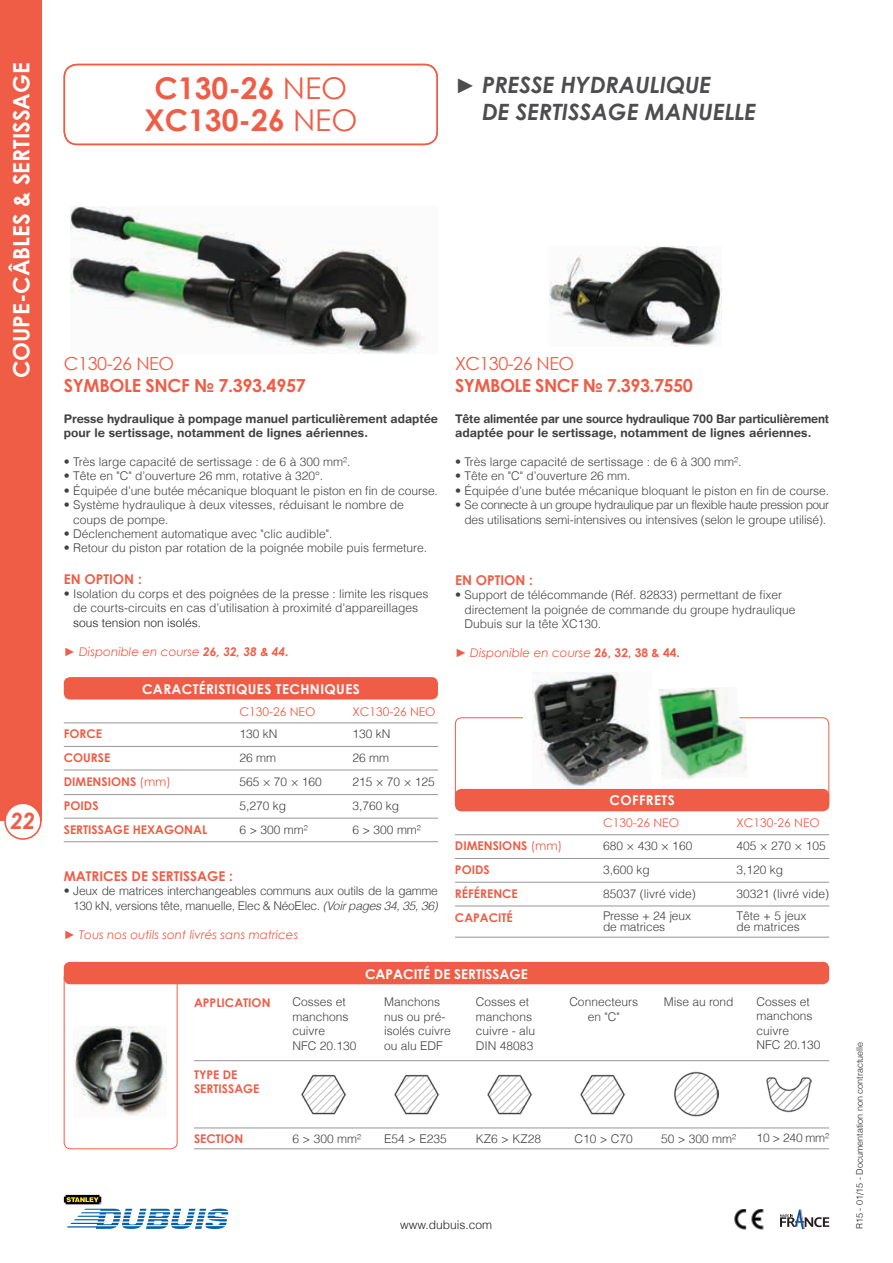
<style>
.page{position:relative;width:893px;height:1263px;background:#fff}
.page>*{position:absolute;margin:0;border:0;box-sizing:border-box;transform-origin:0 0}
.t1{font:700 30px/31.5px "Century Gothic";color:#ef5d47;text-align:center}
.t2{font:italic 700 22.5px/27px "Century Gothic";color:#4d4d4f}
.t3{font:700 22.5px "Century Gothic";color:#fff}
.t4{font:italic 700 22.5px "Century Gothic";color:#ef5d47}
.t5{font:700 18px "Century Gothic";letter-spacing:-.02em;color:#ef5d47}
.t6{font:18px "Century Gothic";letter-spacing:-.03em;color:#ef5d47}
.t7{font:700 13.5px "Century Gothic";letter-spacing:.03em;color:#fff}
.t8{font:700 13.5px "Century Gothic";color:#ef5d47}
.t9{font:300 12px/14.4px "Helvetica LT";color:#414142}
.t10{font:300 12px/14.4px "Helvetica LT";letter-spacing:-.02em;color:#414142;text-align:right}
.t11{font:700 12px/24px "Century Gothic";color:#ef5d47}
.t12{font:700 12px/14.4px "Helvetica Rounded LT";letter-spacing:-.005em;color:#414142;scale:.95 1}
.t13{font:italic 12px "Century Gothic";color:#ef5d47}
.t14{font:700 12px/14.4px "Helvetica Rounded LT";letter-spacing:-.005em;color:#414142}
.t15{font:12px "Century Gothic";color:#ef5d47}
.t16{font:300 12px "Helvetica LT";color:#231f20}
.t17{font:300 9px "Helvetica LT";color:#231f20}
.s1{font-weight:400}
.s2{font-size:21px}
.s3{font-weight:700;font-style:normal}
.s4{font-weight:700}
.s5{font-style:italic}
</style>
<div class="page">
<svg style="left:64px;top:1195px;width:164px;height:34px"></svg>
<div style="left:0;top:0;width:42px;height:821px;background:#ef5d47"></div>
<div style="left:5px;top:803px;width:36px;height:36px;background:#fff;border-radius:50%"></div>
<div style="left:4px;top:802px;width:38px;height:38px;border:2px solid #ef5d47;border-radius:50%"></div>
<svg style="left:780px;top:1209px;width:49px;height:20px"></svg>
<img style="left:734px;top:1209px;width:30px;height:20px">
<div style="left:64px;top:64px;width:374px;height:81px;border:2px solid #ef5d47;border-radius:13px"></div>
<div style="left:64px;top:677px;width:374px;height:22px;background:#ef5d47;border-radius:6px"></div>
<hr style="left:64px;top:770px;width:374px;height:1px;background:#949698">
<hr style="left:64px;top:746px;width:374px;height:1px;background:#949698">
<hr style="left:64px;top:794px;width:374px;height:1px;background:#949698">
<hr style="left:64px;top:818px;width:374px;height:1px;background:#949698">
<hr style="left:64px;top:841px;width:374px;height:1px;background:#949698">
<hr style="left:64px;top:722px;width:374px;height:1px;background:#949698">
<hr style="left:455px;top:882px;width:374px;height:1px;background:#949698">
<hr style="left:455px;top:858px;width:374px;height:1px;background:#949698">
<hr style="left:455px;top:905px;width:374px;height:1px;background:#949698">
<hr style="left:455px;top:937px;width:374px;height:1px;background:#949698">
<hr style="left:455px;top:834px;width:374px;height:1px;background:#949698">
<div style="left:455px;top:789px;width:374px;height:22px;background:#ef5d47;border-radius:6px"></div>
<img style="left:74px;top:1026px;width:93px;height:89px">
<div style="left:64px;top:962px;width:765px;height:22px;background:#ef5d47;border-radius:6px"></div>
<hr style="left:194px;top:1060px;width:635px;height:1px;background:#949698">
<hr style="left:194px;top:1127px;width:635px;height:1px;background:#949698">
<hr style="left:194px;top:1148px;width:635px;height:1px;background:#949698">
<div style="left:64px;top:971px;width:114px;height:178px;border:1px solid #ef5d47;border-radius:6px"></div>
<img style="left:581px;top:1074px;width:45px;height:41px">
<img style="left:488px;top:1074px;width:45px;height:41px">
<img style="left:395px;top:1074px;width:45px;height:41px">
<img style="left:302px;top:1074px;width:45px;height:41px">
<img style="left:767px;top:1077px;width:45px;height:35px">
<img style="left:674px;top:1071px;width:45px;height:46px">
<svg style="left:532px;top:672px;width:228px;height:115px"></svg>
<img style="left:658px;top:687px;width:90px;height:93px">
<img style="left:71px;top:207px;width:354px;height:146px">
<img style="left:550px;top:246px;width:171px;height:100px">
<h2 class="t3" style="left:4px;top:378px;width:317px;rotate:-90deg">COUPE-CÂBLES &amp; SERTISSAGE</h2>
<h2 class="t4" style="left:10px;top:804px;width:27px">22</h2>
<h1 class="t1" style="left:144px;top:71px;width:170px">C130-26 <span class="s1">NEO<br></span>XC130-26 <span class="s1">NEO</span></h1>
<h2 class="t2" style="left:482px;top:71px;width:276px;text-indent:-27px"><span class="s2">►</span> PRESSE HYDRAULIQUE<br>DE SERTISSAGE MANUELLE</h2>
<h3 class="t6" style="left:64px;top:351px;width:86px">C 130-26 NEO</h3>
<h3 class="t5" style="left:64px;top:372px;width:33px">SYMBOLE</h3>
<h3 class="t5" style="left:145px;top:372px;width:12px">SNCF</h3>
<h3 class="t5" style="left:194px;top:372px;width:113px">№ 7.393.4957</h3>
<p class="t14" style="left:64px;top:411px;width:376px">Presse hydraulique à pompage manuel particulièrement adaptée pour le sertissage, notamment de lignes aériennes.</p>
<p class="t9" style="left:64px;top:454px;width:288px">• Très large capacité de sertissage : de 6 à 300 mm².</p>
<p class="t9" style="left:64px;top:469px;width:261px">• Tête en "C" d’ouverture 26 mm, rotative à 320°.</p>
<p class="t9" style="left:64px;top:483px;width:376px">• équipée d’une butée mécanique bloquant le piston en fin de course.</p>
<p class="t9" style="left:73px;top:497px;width:332px;text-indent:-9px">• Système hydraulique à deux vitesses, réduisant le nombre de coups de pompe.</p>
<p class="t9" style="left:64px;top:526px;width:270px">• Déclenchement automatique avec "clic audible".</p>
<p class="t9" style="left:64px;top:541px;width:365px">• Retour du piston par rotation de la poignée mobile puis fermeture.</p>
<p class="t8" style="left:64px;top:568px;width:30px">EN OPTION</p>
<p class="t8" style="left:138px;top:568px;width:5px">:</p>
<p class="t9" style="left:64px;top:586px;width:366px;text-align:center">• Isolation du corps et des poignées de la presse : limite les risques de courts-circuits en cas d’utilisation à proximité d’appareillages</p>
<p class="t16" style="left:73px;top:615px;width:130px">sous tension non isolés.</p>
<p class="t13" style="left:64px;top:643px;width:226px"><span class="s3">►</span> Disponible en course <span class="s4">26, 32, 38 &amp; 44.</span></p>
<p class="t7" style="left:142px;top:678px;width:219px">CARACTÉRISTIQUES TECH NIQUES</p>
<p class="t11" style="left:64px;top:721px;width:17px">FORCE<br>COURSE<br>DIMENSIONS</p>
<p class="t15" style="left:140px;top:773px;width:33px">(MM)</p>
<p class="t11" style="left:64px;top:793px;width:8px">POIDS<br>SERTISSAGE</p>
<p class="t11" style="left:133px;top:817px;width:18px">HEXAGONAL</p>
<p class="t15" style="left:239px;top:703px;width:68px">C 130-26 NEO</p>
<p class="t15" style="left:352px;top:703px;width:67px">XC 130-26 NEO</p>
<p class="t9" style="left:239px;top:721px;width:84px;line-height:24px">130 kN<br>26 mm<br>565 × 70 × 160<br>5,270 kg<br>6 &gt; 300 mm²</p>
<p class="t9" style="left:352px;top:721px;width:84px;line-height:24px">130 kN<br>26 mm<br>215 × 70 × 125<br>3,760 kg<br>6 &gt; 300 mm²</p>
<p class="t8" style="left:64px;top:866px;width:9px">MATRICES</p>
<p class="t8" style="left:132px;top:866px;width:29px">DE SERTISSAGE</p>
<p class="t8" style="left:229px;top:866px;width:5px">:</p>
<p class="t10" style="left:64px;top:884px;width:376px">• Jeux de matrices interchangeables communs aux outils de la gamme<br>130 kN, versions tête, manuelle, elec &amp; Néoelec. <span class="s5">(Voir pages 34, 35, 36)</span></p>
<p class="t13" style="left:64px;top:926px;width:236px"><span class="s3">►</span> Tous nos outils sont livrés sans matrices</p>
<h3 class="t6" style="left:455px;top:351px;width:95px">XC130-26 NEO</h3>
<h3 class="t5" style="left:455px;top:372px;width:32px">SYMBOLE</h3>
<h3 class="t5" style="left:535px;top:372px;width:12px">SNCF</h3>
<h3 class="t5" style="left:583px;top:372px;width:111px">№ 7.393.7550</h3>
<p class="t12" style="left:455px;top:411px;width:395px">Tête alimentée par une source hydraulique 700 Bar particulièrement adaptée pour le sertissage, notamment de lignes aériennes.</p>
<p class="t9" style="left:455px;top:454px;width:288px">• Très large capacité de sertissage : de 6 à 300 mm².</p>
<p class="t9" style="left:455px;top:469px;width:177px">• Tête en "C" d’ouverture 26 mm.</p>
<p class="t9" style="left:455px;top:483px;width:376px">• équipée d’une butée mécanique bloquant le piston en fin de course.</p>
<p class="t9" style="left:455px;top:497px;width:376px;text-align:center">• Se connecte à un groupe hydraulique par un flexible haute pression pour des utilisations semi-intensives ou intensives (selon le groupe utilisé).</p>
<p class="t8" style="left:455px;top:570px;width:80px">EN OPTION :</p>
<p class="t9" style="left:464px;top:587px;width:333px;text-indent:-9px">• Support de télécommande (Réf. 82833) permettant de fixer directement la poignée de commande du groupe hydraulique<br>Dubuis sur la tête XC130.</p>
<p class="t13" style="left:455px;top:644px;width:226px"><span class="s3">►</span> Disponible en course <span class="s3">26, 32, 38 &amp; 44.</span></p>
<p class="t7" style="left:609px;top:790px;width:67px">COFFRETS</p>
<p class="t11" style="left:455px;top:833px;width:17px">DIMENSIONS</p>
<p class="t15" style="left:531px;top:837px;width:33px">(MM)</p>
<p class="t11" style="left:455px;top:857px;width:64px">POIDS<br>RÉFÉRENCE<br>CAPACITÉ</p>
<p class="t15" style="left:603px;top:814px;width:68px">C 130-26 NEO</p>
<p class="t15" style="left:736px;top:814px;width:67px">XC 130-26 NEO</p>
<p class="t9" style="left:603px;top:833px;width:94px;line-height:24px">680 × 430 × 160<br>3,600 kg<br>85037 (livré vide)</p>
<p class="t9" style="left:603px;top:911px;width:89px;line-height:10.5px">Presse + 24 jeux de matrices</p>
<p class="t9" style="left:736px;top:833px;width:94px;line-height:24px">405 × 270 × 105<br>3,120 kg<br>30321 (livré vide)</p>
<p class="t9" style="left:736px;top:911px;width:71px;line-height:10.5px">Tête + 5 jeux de matrices</p>
<p class="t11" style="left:194px;top:990px;width:8px">APPLICATION</p>
<p class="t11" style="left:194px;top:1067px;width:37px;line-height:14.4px">TYPE DE<br>SERTISSAGE</p>
<p class="t11" style="left:194px;top:1126px;width:8px">SECTION</p>
<p class="t9" style="left:293px;top:995px;width:66px">Cosses et manchons cuivre<br>NFC 20.130</p>
<p class="t7" style="left:365px;top:963px;width:10px">CAPACIT</p>
<p class="t7" style="left:423px;top:963px;width:40px">É DE SERTISSAGE</p>
<p class="t9" style="left:384px;top:995px;width:68px">Manchons nus ou pré&shy;isolés cuivre ou alu EDF</p>
<p class="t9" style="left:476px;top:995px;width:61px">Cosses et manchons cuivre - alu<br>DIN 48083</p>
<p class="t9" style="left:293px;top:1131px;width:70px">6 &gt; 300 mm²</p>
<p class="t9" style="left:384px;top:1131px;width:64px">E54 &gt; E235</p>
<p class="t9" style="left:476px;top:1131px;width:67px">KZ6 &gt; KZ28</p>
<p class="t9" style="left:569px;top:995px;width:70px;text-align:center">Connecteurs en "C"</p>
<p class="t9" style="left:664px;top:995px;width:71px">Mise au rond</p>
<p class="t9" style="left:757px;top:994px;width:66px">Cosses et manchons cuivre<br>NFC 20.130</p>
<p class="t9" style="left:574px;top:1131px;width:60px">C10 &gt; C70</p>
<p class="t9" style="left:661px;top:1131px;width:77px">50 &gt; 300 mm²</p>
<p class="t9" style="left:757px;top:1131px;width:74px">10 &gt; 240 mm²</p>
<p class="t16" style="left:400px;top:1217px;width:94px">www.dubuis.com</p>
<p class="t17" style="left:854px;top:1229px;width:189px;rotate:-90deg">R15 - 01/15 - Documentation non contractuelle</p>
</div>
